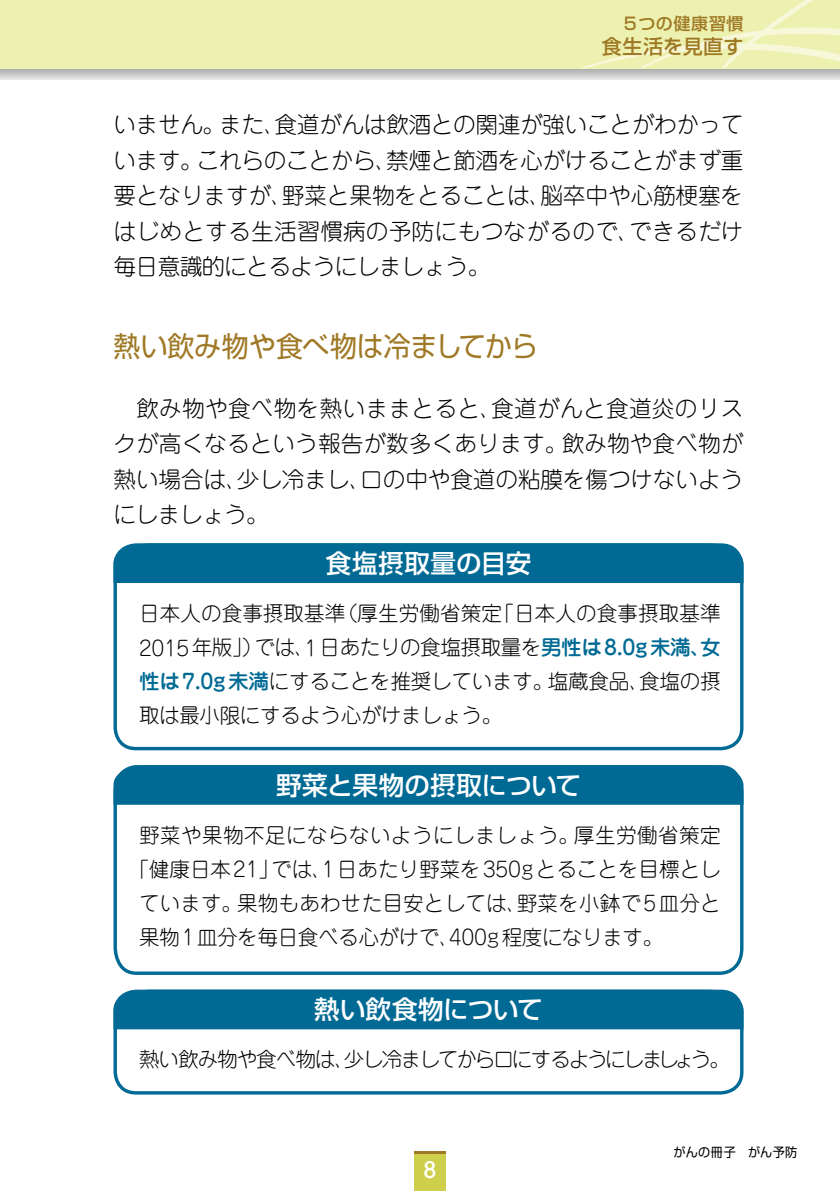
<style>
.page{position:relative;width:840px;height:1191px;background:#fff}
.page>*{position:absolute;margin:0;border:0;box-sizing:border-box;transform-origin:0 0}
.t1{font:28.4px "Shin Go Pro";letter-spacing:-.005em;color:#9f7925;scale:.95 1}
.t2{font:500 25.6px "Shin Go Pro";color:#fff}
.t3{font:500 25.6px "Shin Go Pro";letter-spacing:.02em;color:#fff}
.t4{font:300 22.6px/35.4px "Jun 101 Pro";letter-spacing:-.01em;color:#000;text-align:justify}
.t5{font:22px "Shuei Go Gin Std B";color:#fff}
.t6{font:300 20.6px/34px "Jun 101 Pro";letter-spacing:-.01em;color:#000;text-align:justify}
.t7{font:300 20.6px "Jun 101 Pro";letter-spacing:-.075em;color:#000}
.t8{font:300 20.6px "Jun 101 Pro";letter-spacing:.01em;color:#000}
.t9{font:300 20.6px "Jun 101 Pro";letter-spacing:.02em;color:#000}
.t10{font:500 20px "Shin Go Pro";letter-spacing:.015em;color:#9f7925}
.t11{font:500 17px "Shin Go Pro";letter-spacing:.04em;color:#9f7925}
.t12{font:12.8px "Shin Go Pro";letter-spacing:.04em;color:#000;scale:.95 1}
.s1{font-family:"Jun 34 Pro";font-weight:500;color:#006a94}
</style>
<div class="page">
<div style="left:414px;top:1151px;width:31px;height:40px;background:#ced04b"></div>
<hr style="left:414px;top:1151px;width:31px;height:3px;background:#9f7925">
<svg style="left:0;top:68px;width:839px;height:11px;background:#cbcbc5"></svg>
<div style="left:0;top:0;width:839px;height:68px;background:#edf1b0"></div>
<svg style="left:581px;top:0;width:258px;height:68px"></svg>
<div style="left:113px;top:543px;width:630px;height:207px;border:3px solid #006a94;border-radius:21px"></div>
<div style="left:113px;top:543px;width:631px;height:41px;background:#006a94"></div>
<svg style="left:113px;top:806px;width:631px;height:169px"></svg>
<div style="left:113px;top:765px;width:631px;height:41px;background:#006a94"></div>
<div style="left:113px;top:989px;width:630px;height:105px;border:3px solid #006a94;border-radius:21px"></div>
<div style="left:113px;top:989px;width:631px;height:41px;background:#006a94"></div>
<p class="t11" style="left:623px;top:10px;width:121px">5つの健康習慣</p>
<p class="t10" style="left:601px;top:30px;width:143px">食生活を見直す</p>
<p class="t4" style="left:113px;top:104px;width:631px">いません。また、食道がんは飲酒との関連が強いことがわかっています。これらのことから、禁煙と節酒を心がけることがまず重要となりますが、野菜と果物をとることは、脳卒中や心筋梗塞をはじめとする生活習慣病の予防にもつながるので、できるだけ毎日意識的にとるようにしましょう。</p>
<p class="t1" style="left:113px;top:322px;width:448px">熱い飲み物や食べ物は冷ましてから</p>
<p class="t4" style="left:113px;top:388px;width:631px;text-indent:23px">飲み物や食べ物を熱いままとると、食道がんと食道炎のリスクが高くなるという報告が数多くあります。飲み物や食べ物が熱い場合は、少し冷まし、口の中や食道の粘膜を傷つけないようにしましょう。</p>
<p class="t3" style="left:325px;top:542px;width:207px">食塩摂取量の目安</p>
<p class="t6" style="left:139px;top:594px;width:583px">日本人の食事摂取基準（厚生労働省策定「日本人の食事摂取基準2015年版」）では、1日あたりの食塩摂取量を<span class="s1">男性は8.0g未満、女性は7.0g未満</span>にすることを推奨しています。塩蔵食品、食塩の摂取は最小限にするよう心がけましょう。</p>
<p class="t2" style="left:276px;top:764px;width:306px">野菜と果物の摂取について</p>
<p class="t9" style="left:139px;top:818px;width:583px">野菜や果物不足にならないようにしましょう。厚生労働省策定</p>
<p class="t6" style="left:129px;top:849px;width:593px">「健康日本21」では、1日あたり野菜を350gとることを目標とし</p>
<p class="t8" style="left:139px;top:886px;width:583px">ています。果物もあわせた目安としては、野菜を小鉢で5皿分と</p>
<p class="t6" style="left:139px;top:917px;width:525px">果物1皿分を毎日食べる心がけで、400g程度になります。</p>
<p class="t2" style="left:314px;top:988px;width:230px">熱い飲食物について</p>
<p class="t7" style="left:139px;top:1043px;width:592px">熱い飲み物や食べ物は、少し冷ましてから口にするようにしましょう。</p>
<p class="t5" style="left:422px;top:1154px;width:16px">8</p>
<p class="t12" style="left:673px;top:1141px;width:132px">がんの冊子　がん予防</p>
</div>
